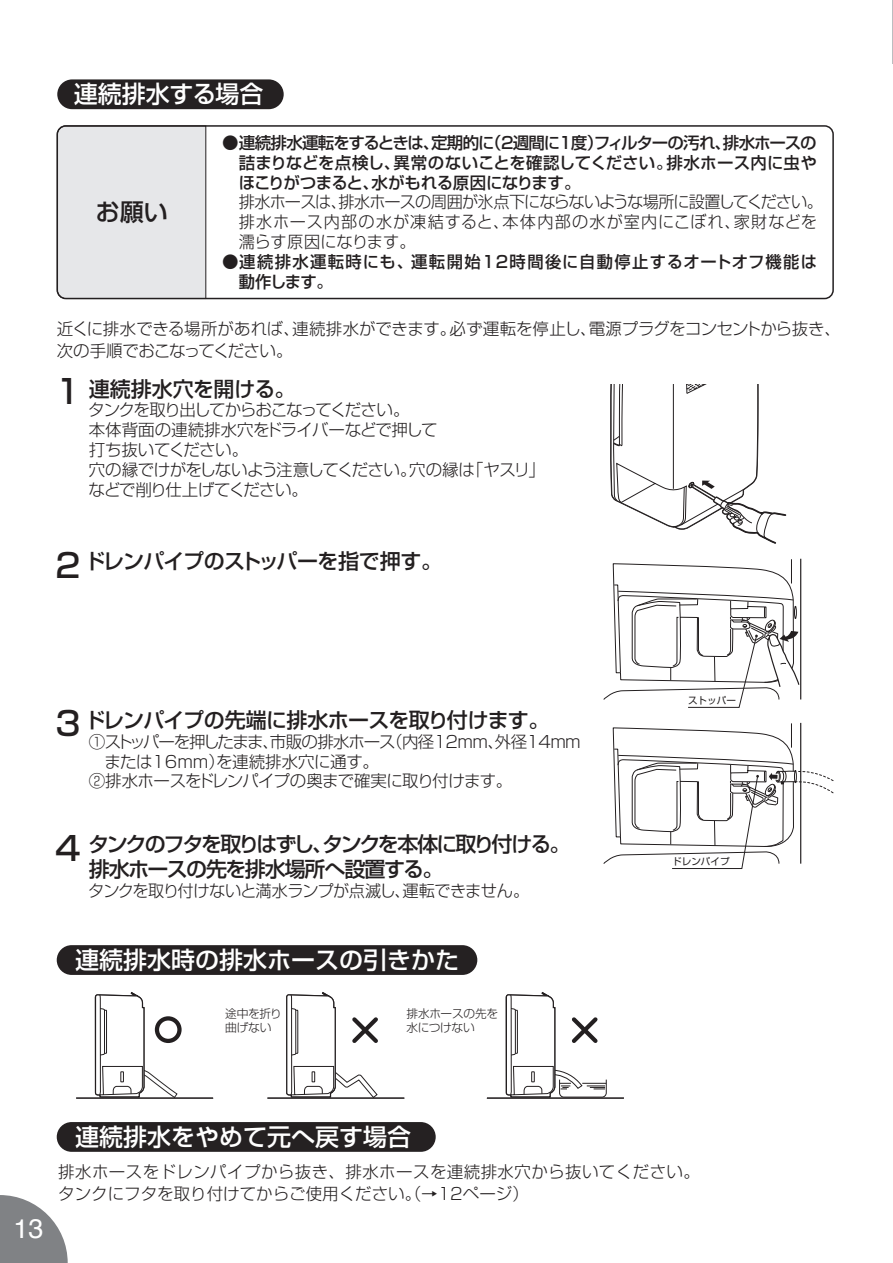
<style>
.page{position:relative;width:893px;height:1263px;background:#fff}
.page>*{position:absolute;margin:0;border:0;box-sizing:border-box;transform-origin:0 0}
.t1{font:500 33px "Shin Go Pro";color:#231f20}
.t2{font:27px "Helvetica";color:#fff}
.t3{font:500 24px "Shin Go Pro";color:#fff}
.t4{font:500 24px "Shin Go Pro";color:#231f20}
.t5{font:500 21px/25.2px "Shin Go Pro";letter-spacing:-.08em;color:#231f20}
.t6{font:500 21px "Shin Go Pro";letter-spacing:-.03em;color:#231f20}
.t7{font:500 21px "Shin Go Pro";letter-spacing:-.005em;color:#231f20}
.t8{font:300 16.5px/19.8px "Shin Go Pro";letter-spacing:-.025em;color:#231f20}
.t9{font:500 16.5px/19.8px "Shin Go Pro";letter-spacing:.015em;color:#231f20;text-align:justify}
.t10{font:300 16.5px/19.8px "Shin Go Pro";letter-spacing:-.045em;color:#231f20}
.t11{font:300 16.5px/22.5px "Shin Go Pro";letter-spacing:.025em;color:#231f20}
.t12{font:500 16.5px/19.8px "Shin Go Pro";letter-spacing:.08em;color:#231f20}
.t13{font:300 11.7px/14.1px "Shin Go Pro";letter-spacing:-.03em;color:#231f20}
.t14{font:9.6px "Shin Go Pro";color:#231f20}
.s1{font-size:33px}
</style>
<div class="page">
<svg style="left:0;top:1195px;width:68px;height:68px"></svg>
<hr style="left:892px;top:0;width:1px;height:64px;background:#bcbdc0">
<div style="left:57px;top:125px;width:150px;height:174px;background:#e6e7e9"></div>
<div style="left:57px;top:125px;width:777px;height:174px;border:2px solid #231f20;border-radius:9px"></div>
<div style="left:57px;top:79px;width:227px;height:30px;background:#252122;border-radius:15px"></div>
<div style="left:57px;top:945px;width:420px;height:30px;background:#252122;border-radius:15px"></div>
<div style="left:57px;top:1122px;width:379px;height:30px;background:#252122;border-radius:15px"></div>
<hr style="left:267px;top:1097px;width:137px;height:2px;background:#231f20">
<hr style="left:76px;top:1097px;width:137px;height:2px;background:#231f20">
<hr style="left:487px;top:1097px;width:137px;height:2px;background:#231f20">
<div style="left:155px;top:1016px;width:27px;height:27px;border:4px solid #231f20;border-radius:50%"></div>
<svg style="left:610px;top:384px;width:177px;height:160px"></svg>
<svg style="left:603px;top:559px;width:231px;height:310px"></svg>
<svg style="left:94px;top:992px;width:84px;height:160px"></svg>
<svg style="left:285px;top:992px;width:97px;height:160px"></svg>
<svg style="left:505px;top:992px;width:102px;height:107px"></svg>
<div style="left:531px;top:1071px;width:4px;height:11px;border:1px solid #231f20"></div>
<h3 class="t3" style="left:74px;top:74px;width:191px">連続排水する場合</h3>
<h3 class="t4" style="left:96px;top:192px;width:74px">お願い</h3>
<p class="t9" style="left:239px;top:131px;width:580px;text-indent:-16px">●連続排水運転をするときは、定期的に（2週間に1度）フィルターの汚れ、排水ホースの詰まりなどを点検し、異常のないことを確認してください。排水ホース内に虫やほこりがつまると、水がもれる原因になります。</p>
<p class="t8" style="left:239px;top:190px;width:586px">排水ホースは、排水ホースの周囲が氷点下にならないような場所に設置してください。排水ホース内部の水が凍結すると、本体内部の水が室内にこぼれ、家財などを濡らす原因になります。</p>
<p class="t12" style="left:239px;top:250px;width:580px;text-indent:-17px">●連続排水運転時にも、運転開始12時間後に自動停止するオートオフ機能は動作します。</p>
<p class="t8" style="left:57px;top:315px;width:786px;line-height:22.5px">近くに排水できる場所があれば、連続排水ができます。必ず運転を停止し、電源プラグをコンセントから抜き、次の手順でおこなってください。</p>
<h1 class="t1" style="left:52px;top:365px;width:34px">１</h1>
<p class="t7" style="left:89px;top:371px;width:208px">連続排水穴を開ける。</p>
<p class="t10" style="left:88px;top:398px;width:458px">タンクを取り出してからおこなってください。<br>本体背面の連続排水穴をドライバーなどで押して<br>打ち抜いてください。<br>穴の縁でけがをしないよう注意してください。穴の縁は「ヤスリ」などで削り仕上げてください。</p>
<p class="t6" style="left:52px;top:544px;width:392px"><span class="s1">２</span>ドレンパイプのストッパーを指で押す。</p>
<h1 class="t1" style="left:52px;top:697px;width:34px">３</h1>
<p class="t6" style="left:84px;top:703px;width:467px">ドレンパイプの先端に排水ホースを取り付けます。</p>
<p class="t8" style="left:89px;top:729px;width:494px">①ストッパーを押したまま、市販の排水ホース（内径12mm、外径14mm　または16mm）を連続排水穴に通す。<br>②排水ホースをドレンパイプの奥まで確実に取り付けます。</p>
<h1 class="t1" style="left:52px;top:821px;width:34px">４</h1>
<p class="t5" style="left:88px;top:829px;width:484px">タンクのフタを取りはずし、タンクを本体に取り付ける。排水ホースの先を排水場所へ設置する。</p>
<p class="t8" style="left:88px;top:879px;width:442px">タンクを取り付けないと満水ランプが点滅し、運転できません。</p>
<h3 class="t3" style="left:75px;top:940px;width:385px">連続排水時の排水ホースの引きかた</h3>
<p class="t13" style="left:225px;top:1005px;width:58px">途中を折り曲げない</p>
<p class="t13" style="left:406px;top:1005px;width:93px">排水ホースの先を水につけない</p>
<p class="t14" style="left:688px;top:693px;width:49px">ストッパー</p>
<p class="t14" style="left:672px;top:854px;width:59px">ドレンパイプ</p>
<h2 class="t2" style="left:14px;top:1210px;width:32px">13</h2>
<h3 class="t3" style="left:75px;top:1117px;width:337px">連続排水をやめて元へ戻す場合</h3>
<p class="t11" style="left:58px;top:1158px;width:643px">排水ホースをドレンパイプから抜き、排水ホースを連続排水穴から抜いてください。タンクにフタを取り付けてからご使用ください。（→12ページ）</p>
</div>
